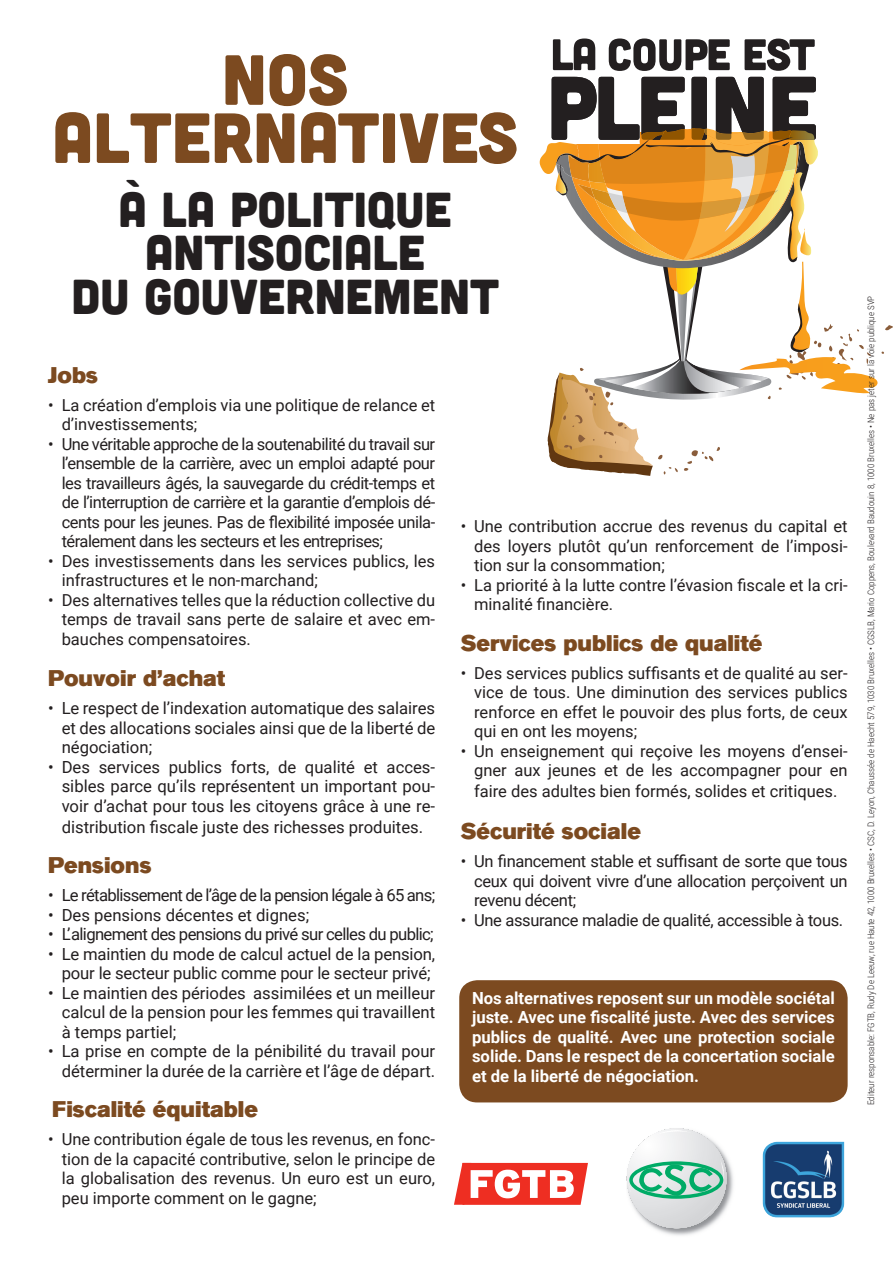
<style>
.page{position:relative;width:893px;height:1263px;background:#fff}
.page>*{position:absolute;margin:0;border:0;box-sizing:border-box;transform-origin:0 0}
.t1{font:70.8px/58.1px "Cubano";color:#7c4a20;text-align:center}
.t2{font:49.05px/43.5px "Cubano";color:#231f20;text-align:center}
.t3{font:22.5px "Volvo Sans Super";color:#7c4a20}
.t4{font:16.65px/19.5px "Roboto";color:#231f20;text-align:justify}
.t5{font:700 16.65px/19.5px "Roboto";color:#fff;text-align:justify}
.t6{font:16.65px "Roboto";letter-spacing:-.04em;color:#231f20}
.t7{font:16.5px/19.5px "Roboto";color:#231f20;text-align:justify}
.t8{font:16.5px "Roboto";letter-spacing:-.02em;color:#231f20}
.t9{font:300 9px "Roboto Condensed";color:#231f20}
</style>
<div class="page">
<svg style="left:553px;top:38px;width:42px;height:32px"></svg>
<svg style="left:609px;top:38px;width:121px;height:33px"></svg>
<svg style="left:745px;top:39px;width:70px;height:32px"></svg>
<svg style="left:539px;top:77px;width:354px;height:399px"></svg>
<div style="left:459px;top:980px;width:389px;height:122px;background:#7c4a20;border-radius:18px"></div>
<img style="left:762px;top:1141px;width:83px;height:77px">
<svg style="left:454px;top:1163px;width:134px;height:42px"></svg>
<img style="left:626px;top:1156px;width:107px;height:80px">
<svg style="left:627px;top:1128px;width:99px;height:100px"></svg>
<h1 class="t1" style="left:52px;top:48px;width:467px">NOS<br>ALTERNATIVES</h1>
<h2 class="t2" style="left:71px;top:185px;width:429px">À LA POLITIQUE<br>ANTISOCIALE<br>DU GOUVERNEMENT</h2>
<h3 class="t3" style="left:48px;top:362px;width:51px">Jobs</h3>
<p class="t7" style="left:62px;top:394px;width:375px;text-indent:-13px">• La création d’emplois via une politique de relance et d’investissements;</p>
<p class="t7" style="left:62px;top:433px;width:375px;text-indent:-13px">• Une véritable approche de la soutenabilité du travail sur l’ensemble de la carrière, avec un emploi adapté pour les travailleurs âgés, la sauvegarde du crédit-temps et de l’interruption de carrière et la garantie d’emplois dé&shy;cents pour les jeunes. Pas de flexibilité imposée unila&shy;téralement dans les secteurs et les entreprises;</p>
<p class="t7" style="left:62px;top:550px;width:375px;text-indent:-13px">• Des investissements dans les services publics, les infrastructures et le non-marchand;</p>
<p class="t7" style="left:62px;top:589px;width:375px;text-indent:-13px">• Des alternatives telles que la réduction collective du temps de travail sans perte de salaire et avec em&shy;bauches compensatoires.</p>
<h3 class="t3" style="left:48px;top:665px;width:179px">Pouvoir d’achat</h3>
<p class="t4" style="left:62px;top:698px;width:375px;text-indent:-13px">• Le respect de l’indexation automatique des salaires et des allocations sociales ainsi que de la liberté de négociation;</p>
<p class="t4" style="left:62px;top:756px;width:375px;line-height:20px;text-indent:-14px">• Des services publics forts, de qualité et acces&shy;sibles parce qu’ils représentent un important pou&shy;voir d’achat pour tous les citoyens grâce à une re&shy;distribution fiscale juste des richesses produites.</p>
<h3 class="t3" style="left:48px;top:852px;width:105px">Pensions</h3>
<p class="t6" style="left:48px;top:884px;width:389px">• Le rétablissement de l’âge de la pension légale à 65 ans;</p>
<p class="t4" style="left:48px;top:904px;width:263px">• Des pensions décentes et dignes;</p>
<p class="t6" style="left:48px;top:923px;width:387px">• L’alignement des pensions du privé sur celles du public;</p>
<p class="t4" style="left:48px;top:943px;width:388px;text-align:center">• Le maintien du mode de calcul actuel de la pension, pour le secteur public comme pour le secteur privé;</p>
<p class="t4" style="left:62px;top:982px;width:375px;text-indent:-13px">• Le maintien des périodes assimilées et un meilleur calcul de la pension pour les femmes qui travaillent à temps partiel;</p>
<p class="t4" style="left:48px;top:1041px;width:389px;text-align:right">• La prise en compte de la pénibilité du travail pour déterminer la durée de la carrière et l’âge de départ.</p>
<h3 class="t3" style="left:52px;top:1096px;width:207px">Fiscalité équitable</h3>
<p class="t7" style="left:62px;top:1129px;width:375px;text-indent:-13px">• Une contribution égale de tous les revenus, en fonc&shy;tion de la capacité contributive, selon le principe de la globalisation des revenus. Un euro est un euro, peu importe comment on le gagne;</p>
<p class="t7" style="left:474px;top:516px;width:375px;text-indent:-13px">• Une contribution accrue des revenus du capital et des loyers plutôt qu’un renforcement de l’imposi&shy;tion sur la consommation;</p>
<p class="t7" style="left:474px;top:574px;width:375px;text-indent:-13px">• La priorité à la lutte contre l’évasion fiscale et la cri&shy;minalité financière.</p>
<h3 class="t3" style="left:461px;top:630px;width:303px">Services publics de qualité</h3>
<p class="t7" style="left:474px;top:663px;width:375px;text-indent:-13px">• Des services publics suffisants et de qualité au ser&shy;vice de tous. Une diminution des services publics renforce en effet le pouvoir des plus forts, de ceux qui en ont les moyens;</p>
<p class="t7" style="left:474px;top:740px;width:375px;line-height:20.2px;text-indent:-13px">• Un enseignement qui reçoive les moyens d’ensei&shy;gner aux jeunes et de les accompagner pour en faire des adultes bien formés, solides et critiques.</p>
<h3 class="t3" style="left:461px;top:818px;width:182px">Sécurité sociale</h3>
<p class="t7" style="left:474px;top:851px;width:375px;text-indent:-13px">• Un financement stable et suffisant de sorte que tous ceux qui doivent vivre d’une allocation perçoivent un revenu décent;</p>
<p class="t8" style="left:461px;top:908px;width:384px">• Une assurance maladie de qualité, accessible à tous.</p>
<p class="t5" style="left:472px;top:987px;width:364px">Nos alternatives reposent sur un modèle sociétal juste. Avec une fiscalité juste. Avec des services publics de qualité. Avec une protection sociale solide. Dans le respect de la concertation sociale et de la liberté de négociation.</p>
<p class="t9" style="left:865px;top:1105px;width:811px;rotate:-90deg">Editeur responsable: FGTB, Rudy De Leeuw, rue Haute 42, 1000 Bruxelles • CSC, D. Leyon, Chaussée de Haecht 579, 1030 Bruxelles • CGSLB, Mario Coppens, Boulevard Baudouin 8, 1000 Bruxelles • Ne pas jeter sur la voie publique SVP</p>
</div>
